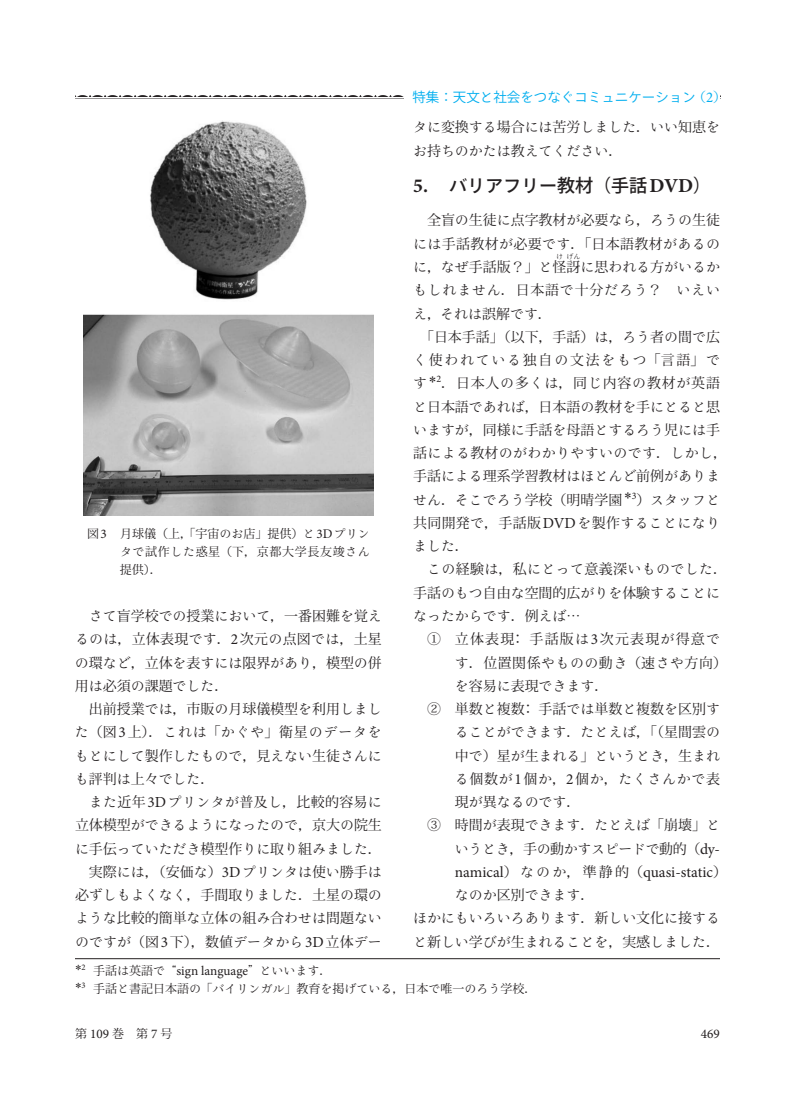
<style>
.page{position:relative;width:795px;height:1115px;background:#fff}
.page>*{position:absolute;margin:0;border:0;box-sizing:border-box;transform-origin:0 0}
.t1{font:500 18px "Ryo Gothic Plus N";color:#231f20}
.t2{font:15.3px "Minion Pro";color:#231f20}
.t3{font:13.95px/23.2px "Ryo Text Plus N";color:#231f20}
.t4{font:13.95px/23.2px "Koz Min Pro";letter-spacing:.02em;color:#231f20;text-align:right}
.t5{font:13.95px/23.2px "Koz Min Pro";color:#231f20}
.t6{font:13.95px/23.2px "Koz Min Pro";letter-spacing:.085em;color:#231f20}
.t7{font:13.95px/23.2px "Ryo Text Plus N";letter-spacing:.06em;color:#231f20}
.t8{font:13.95px "Ryo Text Plus N";letter-spacing:.03em;color:#231f20}
.t9{font:13.95px "Ryo Text Plus N";letter-spacing:-.025em;color:#231f20}
.t10{font:13.95px "Ryo Text Plus N";letter-spacing:.125em;color:#231f20}
.t11{font:13.5px "Ryo Gothic Plus N";color:#00aeef}
.t12{font:13.2px "Minion Pro";color:#231f20}
.t13{font:12px/18px "Koz Min Pro";color:#231f20;text-align:justify}
.t14{font:7.05px "Ryo Text Plus N";color:#231f20}
.s1{font-family:"Minion Pro";font-size:13.2px}
.s2{font-family:"Ryo Text Plus N"}
.s3{font-family:"Minion Pro";font-size:15.3px}
.s4{font-family:"Koz Min Pro"}
.s5{font-family:"Koz Go Pro"}
.s6{font-family:"Minion Pro";font-size:14.85px}
.s7{font-family:"Minion Pro";font-weight:700;font-size:19.8px}
.s8{font-family:"Times New Roman";font-size:15.3px}
.s9{font-family:"Koz Min Pro";font-size:13.95px}
.s10{font-family:"Ryo Text Plus N";font-size:13.95px}
.s11{font-family:"Times New Roman"}
.s12{font-family:"Koz Min Pro";font-size:12px}
.s13{font-family:"Ryo Text Plus N";font-size:12px}
.s14{font-family:"Ryumin Pro";font-size:12px}
.s15{font-family:"Times New Roman";font-size:13.2px}
</style>
<div class="page">
<img style="left:75px;top:95px;width:329px;height:4px">
<img style="left:84px;top:120px;width:289px;height:395px">
<hr style="left:75px;top:958px;width:645px;height:1px;background:#231f20">
<p class="t13" style="left:120px;top:523px;width:251px;text-indent:-33px">図<span class="s1">3</span> 月球儀（上，「宇宙<span class="s2">のお</span>店」提供）<span class="s2">と</span><span class="s1">3D</span><span class="s2">プリンタで</span>試作<span class="s2">した</span>惑星（下，京都大学長友竣<span class="s2">さん</span>提供）．</p>
<p class="t4" style="left:75px;top:603px;width:308px"><span class="s2">さて</span>盲学校<span class="s2">での</span>授業<span class="s2">において</span>，一番困難<span class="s2">を</span>覚<span class="s2">えるのは</span>，立体表現<span class="s2">です</span>．<span class="s3">2</span>次元<span class="s2">の</span>点図<span class="s2">では</span>，土星</p>
<p class="t3" style="left:75px;top:650px;width:308px">の<span class="s4">環</span>など<span class="s4">，立体</span>を<span class="s4">表</span>すには<span class="s4">限界</span>があり<span class="s4">，模型</span>の<span class="s4">併</span></p>
<p class="t5" style="left:89px;top:673px;width:294px;text-indent:-14px">用<span class="s2">は</span>必須<span class="s2">の</span>課題<span class="s2">でした</span>．<br>出前授業<span class="s2">では</span>，市販<span class="s2">の</span>月球儀模型<span class="s2">を</span>利用<span class="s2">しまし</span></p>
<p class="t3" style="left:75px;top:720px;width:308px;text-align:justify">た<span class="s4">（図</span><span class="s3">3</span><span class="s4">上）．</span>これは<span class="s4">「</span>かぐや<span class="s4">」衛星</span>のデータをもとにして<span class="s4">製作</span>したもので<span class="s4">，見</span>えない<span class="s4">生徒</span>さんにも<span class="s4">評判</span>は<span class="s4">上々</span>でした<span class="s4">．</span></p>
<p class="t4" style="left:89px;top:789px;width:294px"><span class="s2">また</span>近年<span class="s3">3D</span><span class="s2">プリンタが</span>普及<span class="s2">し</span>，比較的容易<span class="s2">に</span></p>
<p class="t3" style="left:75px;top:813px;width:308px"><span class="s4">立体模型</span>ができるようになったので<span class="s4">，京大</span>の<span class="s4">院生</span>に<span class="s4">手伝</span>っていただき<span class="s4">模型作</span>りに<span class="s4">取</span>り<span class="s4">組</span>みました<span class="s4">．</span></p>
<p class="t4" style="left:89px;top:859px;width:294px">実際<span class="s2">には</span>，（安価<span class="s2">な</span>）<span class="s3">3D</span><span class="s2">プリンタは</span>使<span class="s2">い</span>勝手<span class="s2">は</span></p>
<p class="t3" style="left:75px;top:883px;width:308px;text-align:justify"><span class="s4">必</span>ずしもよくなく<span class="s4">，手間取</span>りました<span class="s4">．土星</span>の<span class="s4">環</span>のような<span class="s4">比較的簡単</span>な<span class="s4">立体</span>の<span class="s4">組</span>み<span class="s4">合</span>わせは<span class="s4">問題</span>ないのですが<span class="s4">（図</span><span class="s3">3</span><span class="s4">下），数値</span>データから<span class="s3">3D</span><span class="s4">立体</span>デー</p>
<p class="t11" style="left:412px;top:89px;width:316px"><span class="s5">特集</span><span class="s4">：</span><span class="s5">天文</span>と<span class="s5">社会</span>をつなぐコミュニケーション<span class="s4">（</span><span class="s6">2</span><span class="s4">）</span></p>
<p class="t3" style="left:413px;top:116px;width:308px">タに<span class="s4">変換</span>する<span class="s4">場合</span>には<span class="s4">苦労</span>しました<span class="s4">．</span>いい<span class="s4">知恵</span>をお<span class="s4">持</span>ちのかたは<span class="s4">教</span>えてください<span class="s4">．</span></p>
<p class="t1" style="left:413px;top:174px;width:300px"><span class="s7">5.</span> バリアフリー<span class="s5">教材（手話</span><span class="s7">DVD</span><span class="s5">）</span></p>
<p class="t4" style="left:413px;top:208px;width:308px">全盲<span class="s2">の</span>生徒<span class="s2">に</span>点字教材<span class="s2">が</span>必要<span class="s2">なら</span>，<span class="s2">ろうの</span>生徒<span class="s2">には</span>手話教材<span class="s2">が</span>必要<span class="s2">です</span>．「日本語教材<span class="s2">があるの</span></p>
<p class="t3" style="left:413px;top:255px;width:308px">に<span class="s4">，</span>なぜ<span class="s4">手話版？」</span>と<span class="s4">怪訝</span>に<span class="s4">思</span>われる<span class="s4">方</span>がいるか</p>
<p class="t14" style="left:556px;top:252px;width:8px">け</p>
<p class="t14" style="left:567px;top:252px;width:15px">げん</p>
<p class="t7" style="left:413px;top:278px;width:308px">もしれません<span class="s4">．日本語</span>で<span class="s4">十分</span>だろう<span class="s4">？　</span>いえいえ<span class="s4">，</span>それは<span class="s4">誤解</span>です<span class="s4">．</span></p>
<p class="t4" style="left:420px;top:324px;width:301px">「日本手話」（以下，手話）<span class="s2">は</span>，<span class="s2">ろう</span>者<span class="s2">の</span>間<span class="s2">で</span>広</p>
<p class="t10" style="left:413px;top:351px;width:308px">く<span class="s4">使</span>われている<span class="s4">独自</span>の<span class="s4">文法</span>をもつ<span class="s4">「言語」</span>で</p>
<p class="t4" style="left:413px;top:371px;width:308px"><span class="s2">す</span><span class="s8">*</span><sup>2</sup>．日本人<span class="s2">の</span>多<span class="s2">くは</span>，同<span class="s2">じ</span>内容<span class="s2">の</span>教材<span class="s2">が</span>英語</p>
<p class="t3" style="left:413px;top:395px;width:315px">と<span class="s4">日本語</span>であれば<span class="s4">，日本語</span>の<span class="s4">教材</span>を<span class="s4">手</span>にとると<span class="s4">思</span>いますが<span class="s4">，同様</span>に<span class="s4">手話</span>を<span class="s4">母語</span>とするろう<span class="s4">児</span>には<span class="s4">手話</span>による<span class="s4">教材</span>のがわかりやすいのです<span class="s4">．</span>しかし<span class="s4">，手話</span>による<span class="s4">理系学習教材</span>はほとんど<span class="s4">前例</span>がありません<span class="s4">．</span>そこでろう<span class="s4">学校（明晴学園</span><span class="s8">*</span><sup>3</sup><span class="s4">）</span>スタッフと</p>
<p class="t4" style="left:413px;top:510px;width:308px">共同開発<span class="s2">で</span>，手話版<span class="s3">DVD</span><span class="s2">を</span>製作<span class="s2">することになり</span></p>
<p class="t3" style="left:413px;top:534px;width:57px">ました<span class="s4">．</span></p>
<p class="t8" style="left:427px;top:560px;width:301px">この<span class="s4">経験</span>は<span class="s4">，私</span>にとって<span class="s4">意義深</span>いものでした<span class="s4">．</span></p>
<p class="t3" style="left:413px;top:581px;width:308px"><span class="s4">手話</span>のもつ<span class="s4">自由</span>な<span class="s4">空間的広</span>がりを<span class="s4">体験</span>することに</p>
<p class="t3" style="left:413px;top:604px;width:169px">なったからです<span class="s4">．例</span>えば<span class="s4">…</span></p>
<p class="t6" style="left:455px;top:627px;width:274px;text-indent:-28px">① 立体表現：手話版<span class="s2">は</span><span class="s3">3</span>次元表現<span class="s2">が</span>得意<span class="s2">です</span>．位置関係<span class="s2">やものの</span>動<span class="s2">き</span>（速<span class="s2">さや</span>方向）</p>
<p class="t3" style="left:455px;top:674px;width:155px">を<span class="s4">容易</span>に<span class="s4">表現</span>できます<span class="s4">．</span></p>
<p class="t5" style="left:427px;top:696px;width:294px">② 単数<span class="s2">と</span>複数：手話<span class="s2">では</span>単数<span class="s2">と</span>複数<span class="s2">を</span>区別<span class="s2">す</span></p>
<p class="t3" style="left:455px;top:720px;width:267px;text-align:justify">ることができます<span class="s4">．</span>たとえば<span class="s4">，「（星間雲</span>の<span class="s4">中</span>で<span class="s4">）星</span>が<span class="s4">生</span>まれる<span class="s4">」</span>というとき<span class="s4">，生</span>まれる<span class="s4">個数</span>が<span class="s3">1</span><span class="s4">個</span>か<span class="s4">，</span><span class="s3">2</span><span class="s4">個</span>か<span class="s4">，</span>たくさんかで<span class="s4">表現</span>が<span class="s4">異</span>なるのです<span class="s4">．</span></p>
<p class="t4" style="left:427px;top:813px;width:294px">③ 時間<span class="s2">が</span>表現<span class="s2">できます</span>．<span class="s2">たとえば</span>「崩壊」<span class="s2">と</span></p>
<p class="t9" style="left:455px;top:839px;width:267px">いうとき<span class="s4">，手</span>の<span class="s4">動</span>かすスピードで<span class="s4">動的（</span><span class="s3">dy-</span></p>
<p class="t2" style="left:455px;top:861px;width:274px">namical<span class="s9">）</span><span class="s10">なのか</span><span class="s9">，準静的（</span>quasi-static<span class="s9">）</span></p>
<p class="t3" style="left:413px;top:883px;width:308px;text-indent:42px">なのか<span class="s4">区別</span>できます<span class="s4">．<br></span>ほかにもいろいろあります<span class="s4">．新</span>しい<span class="s4">文化</span>に<span class="s4">接</span>すると<span class="s4">新</span>しい<span class="s4">学</span>びが<span class="s4">生</span>まれることを<span class="s4">，実感</span>しました<span class="s4">．</span></p>
<p class="t12" style="left:75px;top:962px;width:258px"><span class="s11">*</span><sup>2</sup> <span class="s12">手話</span><span class="s13">は</span><span class="s12">英語</span><span class="s13">で</span><span class="s14">“</span>sign language<span class="s14">”</span><span class="s13">といいます</span><span class="s12">．</span></p>
<p class="t13" style="left:75px;top:979px;width:463px"><span class="s15">*</span><sup>3</sup> 手話<span class="s2">と</span>書記日本語<span class="s2">の</span>「<span class="s2">バイリンガル</span>」教育<span class="s2">を</span>掲<span class="s2">げている</span>，日本<span class="s2">で</span>唯一<span class="s2">のろう</span>学校．</p>
<p class="t13" style="left:75px;top:1023px;width:99px">第 <span class="s1">109</span> 巻　第 <span class="s1">7</span> 号</p>
<p class="t12" style="left:701px;top:1024px;width:21px">469</p>
</div>
